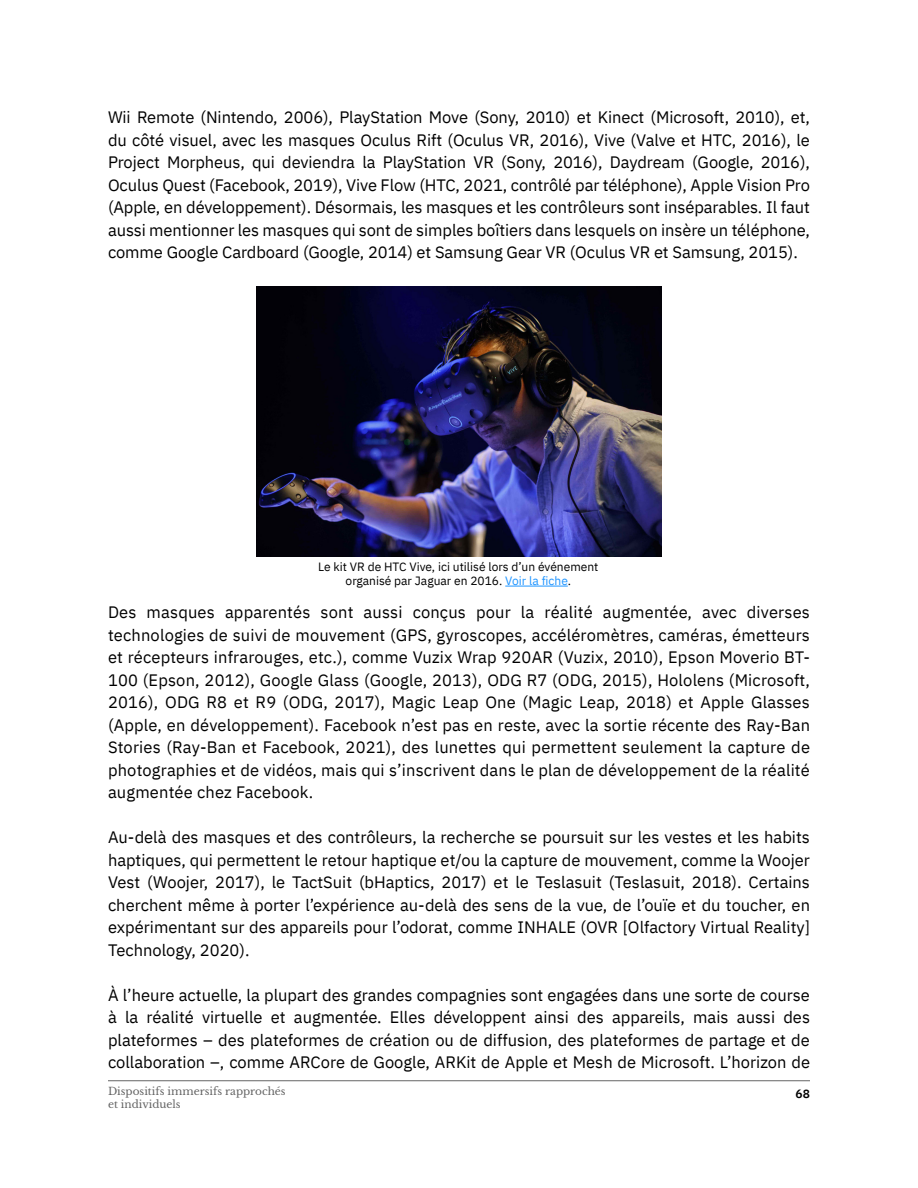
<style>
.page{position:relative;width:918px;height:1188px;background:#fff}
.page>*{position:absolute;margin:0;border:0;box-sizing:border-box;transform-origin:0 0}
.t1{font:16.5px/22.5px "IBM Plex Sans";color:#000;text-align:justify}
.t2{font:12px/14.4px "IBM Plex Sans";color:#000;text-align:center}
.t3{font:600 12px "IBM Plex Sans";color:#000}
.t4{font:10.5px/12.6px "Libre Baskerville";color:#646464}
.s1{color:#1f95ff}
</style>
<div class="page">
<hr style="left:108px;top:1080px;width:702px;height:1px;background:#646464">
<img style="left:256px;top:286px;width:406px;height:270px">
<hr style="left:505px;top:586px;width:63px;height:1px;background:#1f95ff">
<p class="t1" style="left:108px;top:105px;width:704px">Wii Remote (Nintendo, 2006 ,) PlayStation Move (Sony, 2010) et Kinect (Microsoft, 2010 ,) et, du côté visuel, avec les masques Oculus Rift (Oculus VR, 2016 ,) Vive (Valve et HTC, 2016 l e,)<br>Project Morpheus, qui deviendra la PlayStation VR (Sony, 2016 ,) Daydream (Google, 2016 ,( Oculus Quest (Facebook, 2019 ,) Vive Flow (HTC, 2021, contrôlé par téléphone ,) Apple Vision Pro (Apple, en développement .) Désormais, les masques et les contrôleurs sont inséparables. Il faut aussi mentionner les masques qui sont de simples boîtiers dans lesquels on insère un téléphone, comme Google Cardboard (Google, 2014) et Samsung Gear VR (Oculus VR et Samsung, 2015 .(</p>
<p class="t2" style="left:318px;top:558px;width:282px">Le kit VR de HTC Vive, ici utilisé lors ’d un événement organisé par Jaguar en 2016. <span class="s1">Voir la fiche</span>.</p>
<p class="t1" style="left:225px;top:600px;width:87px">apparentés</p>
<p class="t1" style="left:545px;top:600px;width:50px">réalité</p>
<p class="t1" style="left:603px;top:600px;width:91px">augmentée,</p>
<p class="t1" style="left:364px;top:600px;width:40px">aussi</p>
<p class="t1" style="left:521px;top:600px;width:15px">la</p>
<p class="t1" style="left:747px;top:600px;width:65px">diverses</p>
<p class="t1" style="left:108px;top:600px;width:703px">Des<br>technologies de suivi de mouvement (GPS, gyroscopes, accéléromètres, caméras, émetteurs</p>
<p class="t1" style="left:108px;top:667px;width:704px">100 (Epson, 2012 ,) Google Glass (Google, 2013 ,) ODG R7 (ODG, 2015 ,) Hololens (Microsoft,</p>
<p class="t1" style="left:321px;top:600px;width:34px">sont</p>
<p class="t1" style="left:147px;top:600px;width:70px">masques</p>
<p class="t1" style="left:413px;top:600px;width:55px">conçus</p>
<p class="t1" style="left:476px;top:600px;width:36px">pour</p>
<p class="t1" style="left:702px;top:600px;width:36px">avec</p>
<p class="t1" style="left:108px;top:645px;width:704px">et récepteurs infrarouges, etc ,). comme Vuzix Wrap 920AR (Vuzix, 2010 ,) Epson Moverio BT-</p>
<p class="t1" style="left:108px;top:690px;width:704px">2016 ,) ODG R8 et R9 (ODG, 2017 ,) Magic Leap One (Magic Leap, 2018) et Apple Glasses (Apple, en développement .) Facebook ’n est pas en reste, avec la sortie récente des Ray-Ban Stories (Ray-Ban et Facebook, 2021 ,) des lunettes qui permettent seulement la capture de photographies et de vidéos, mais qui ’s inscrivent dans le plan de développement de la réalité augmentée chez Facebook.</p>
<p class="t1" style="left:108px;top:825px;width:704px">Au-delà des masques et des contrôleurs la, recherche se poursuit sur les vestes et les habits haptiques, qui permettent le retour haptique et/ou la capture de mouvement, comme la Woojer Vest (Woojer, 2017 ,) le TactSuit (bHaptics, 2017) et le Teslasuit (Teslasuit, 2018 .) Certains cherchent même à porter ’l expérience au-delà des sens de la vue, de ’l ouïe et du toucher, en expérimentant sur des appareils pour ’l odorat, comme INHALE (OVR [Olfactory Virtual Reality[ Technology, 2020 .(</p>
<p class="t1" style="left:108px;top:982px;width:704px;text-align:right">À ’l heure actuelle la, plupart des grandes compagnies sont engagées dans une sorte de course des</p>
<p class="t1" style="left:108px;top:1005px;width:704px;text-align:left">à<br>plateformes – des plateformes de création ou de diffusion, des plateformes de partage et de collaboration –, comme ARCore de Google, ARKit de Apple et Mesh de Microsoft ’L. horizon de</p>
<p class="t1" style="left:147px;top:1005px;width:49px">réalité</p>
<p class="t1" style="left:294px;top:1005px;width:89px">augmentée.</p>
<p class="t1" style="left:434px;top:1005px;width:94px">développent</p>
<p class="t1" style="left:125px;top:1005px;width:15px">la</p>
<p class="t1" style="left:202px;top:1005px;width:62px">virtuelle</p>
<p class="t1" style="left:390px;top:1005px;width:37px">Elles</p>
<p class="t1" style="left:535px;top:1005px;width:36px">ainsi</p>
<p class="t1" style="left:577px;top:1005px;width:28px">des</p>
<p class="t1" style="left:612px;top:1005px;width:74px">appareils,</p>
<p class="t1" style="left:693px;top:1005px;width:37px">mais</p>
<p class="t1" style="left:737px;top:1005px;width:40px">aussi</p>
<p class="t1" style="left:271px;top:1005px;width:16px">et</p>
<p class="t4" style="left:108px;top:1085px;width:179px">Dispositifs immersifs rapprochés et individuels</p>
<p class="t3" style="left:796px;top:1085px;width:16px">68</p>
</div>
